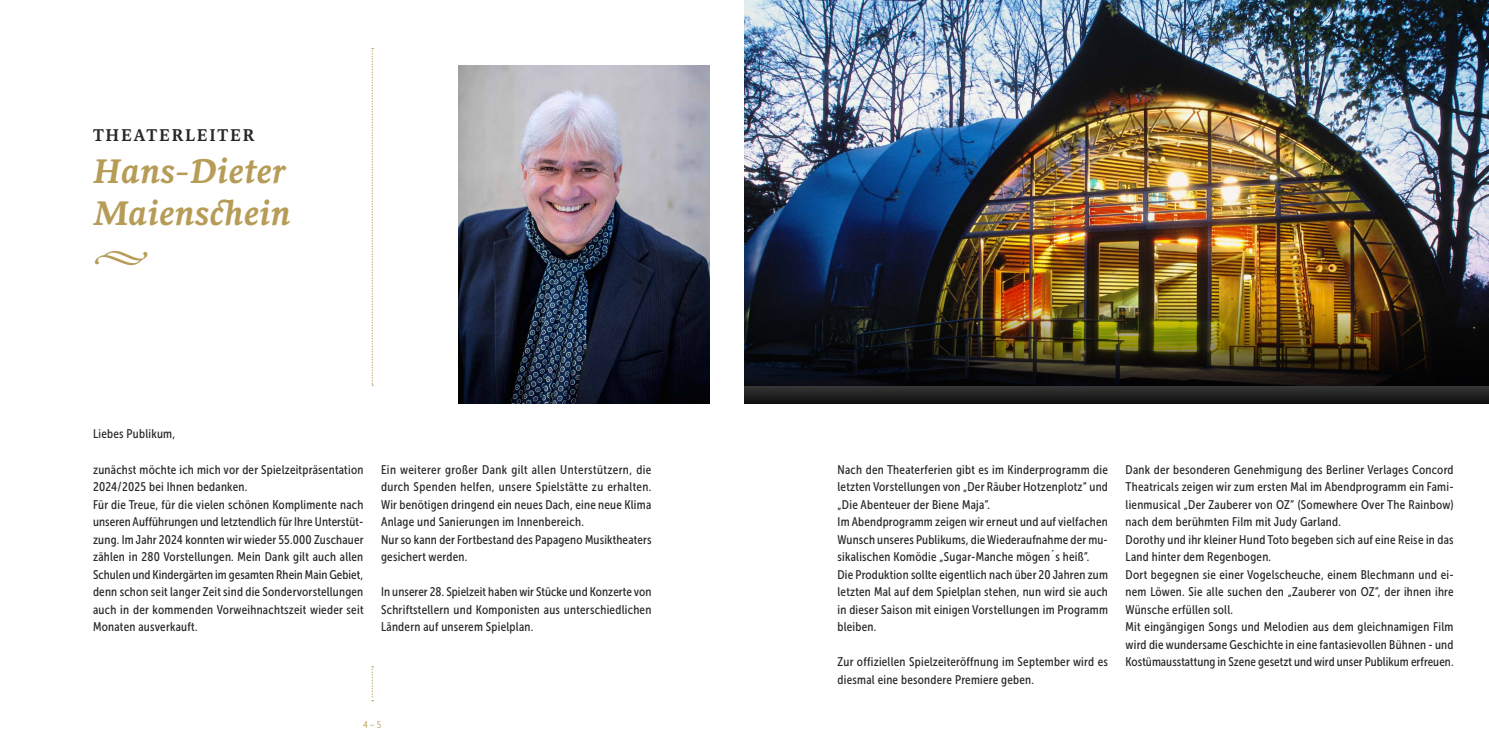
<style>
.page{position:relative;width:1489px;height:745px;background:#fff}
.page>*{position:absolute;margin:0;border:0;box-sizing:border-box;transform-origin:0 0}
.t1{font:35.12px "Minion Pro";color:#b69c57}
.t2{font:italic 700 35px/42px "Sirba";color:#b69c57}
.t3{font:700 17.5px "Sirba";letter-spacing:.1em;color:#282827}
.t4{font:12.5px/17.5px "Museo Sans Cond 500";letter-spacing:.02em;color:#282827}
.t5{font:10px "Museo Sans Cond 300";color:#b69c57}
</style>
<div class="page">
<svg style="left:371px;top:48px;width:2px;height:337px"></svg>
<svg style="left:371px;top:666px;width:2px;height:32px"></svg>
<img style="left:458px;top:66px;width:251px;height:337px">
<img style="left:744px;top:0;width:744px;height:263px">
<img style="left:744px;top:263px;width:744px;height:140px">
<h3 class="t3" style="left:93px;top:121px;width:163px">THEATERLEITER</h3>
<h2 class="t2" style="left:93px;top:146px;width:199px">Hans-Dieter<br>Maienschein</h2>
<h1 class="t1" style="left:93px;top:230px;width:58px">•</h1>
<p class="t4" style="left:93px;top:425px;width:84px">Liebes Publikum,</p>
<p class="t4" style="left:93px;top:460px;width:272px">zunächst möchte ich mich vor der Spielzeitpräsentation 2024/2025 bei Ihnen bedanken.<br>Für die Treue, für die vielen schönen Komplimente nach unseren Aufführungen und letztendlich für Ihre Unterstüt&shy;zung. Im Jahr 2024 konnten wir wieder 55.000 Zuschauer zählen in 280 Vorstellungen. Mein Dank gilt auch allen Schulen und Kindergärten im gesamten Rhein Main Gebiet, denn schon seit langer Zeit sind die Sondervorstellungen auch in der kommenden Vorweihnachtszeit wieder seit Monaten ausverkauft.</p>
<p class="t4" style="left:381px;top:460px;width:272px">Ein weiterer großer Dank gilt allen Unterstützern, die durch Spenden helfen, unsere Spielstätte zu erhalten.<br>Wir benötigen dringend ein neues Dach, eine neue Klima Anlage und Sanierungen im Innenbereich.<br>Nur so kann der Fortbestand des Papageno Musiktheaters gesichert werden.</p>
<p class="t4" style="left:381px;top:582px;width:272px;text-align:justify">In unserer 28. Spielzeit haben wir Stücke und Konzerte von Schriftstellern und Komponisten aus unterschiedlichen Ländern auf unserem Spielplan.</p>
<p class="t5" style="left:363px;top:718px;width:20px">4 – 5</p>
<p class="t4" style="left:837px;top:460px;width:272px">Nach den Theaterferien gibt es im Kinderprogramm die letzten Vorstellungen von „Der Räuber Hotzenplotz“ und „Die Abenteuer der Biene Maja“.<br>Im Abendprogramm zeigen wir erneut und auf vielfachen Wunsch unseres Publikums, die Wiederaufnahme der mu&shy;sikalischen Komödie „Sugar-Manche mögen´s heiß“.<br>Die Produktion sollte eigentlich nach über 20 Jahren zum letzten Mal auf dem Spielplan stehen, nun wird sie auch in dieser Saison mit einigen Vorstellungen im Programm bleiben.</p>
<p class="t4" style="left:837px;top:652px;width:272px">Zur offiziellen Spielzeiteröffnung im September wird es diesmal eine besondere Premiere geben.</p>
<p class="t4" style="left:1125px;top:460px;width:329px">Dank der besonderen Genehmigung des Berliner Verlages Concord Theatricals zeigen wir zum ersten Mal im Abendprogramm ein Fami&shy;lienmusical „Der Zauberer von OZ“ (Somewhere Over The Rainbow) nach dem berühmten FiIm mit Judy Garland.<br>Dorothy und ihr kleiner Hund Toto begeben sich auf eine Reise in das Land hinter dem Regenbogen.<br>Dort begegnen sie einer Vogelscheuche, einem Blechmann und ei&shy;nem Löwen. Sie alle suchen den „Zauberer von OZ“, der ihnen ihre Wünsche erfüllen soll.<br>Mit eingängigen Songs und Melodien aus dem gleichnamigen Film wird die wundersame Geschichte in eine fantasievollen Bühnen - und Kostümausstattung in Szene gesetzt und wird unser Publikum erfreuen.</p>
</div>
